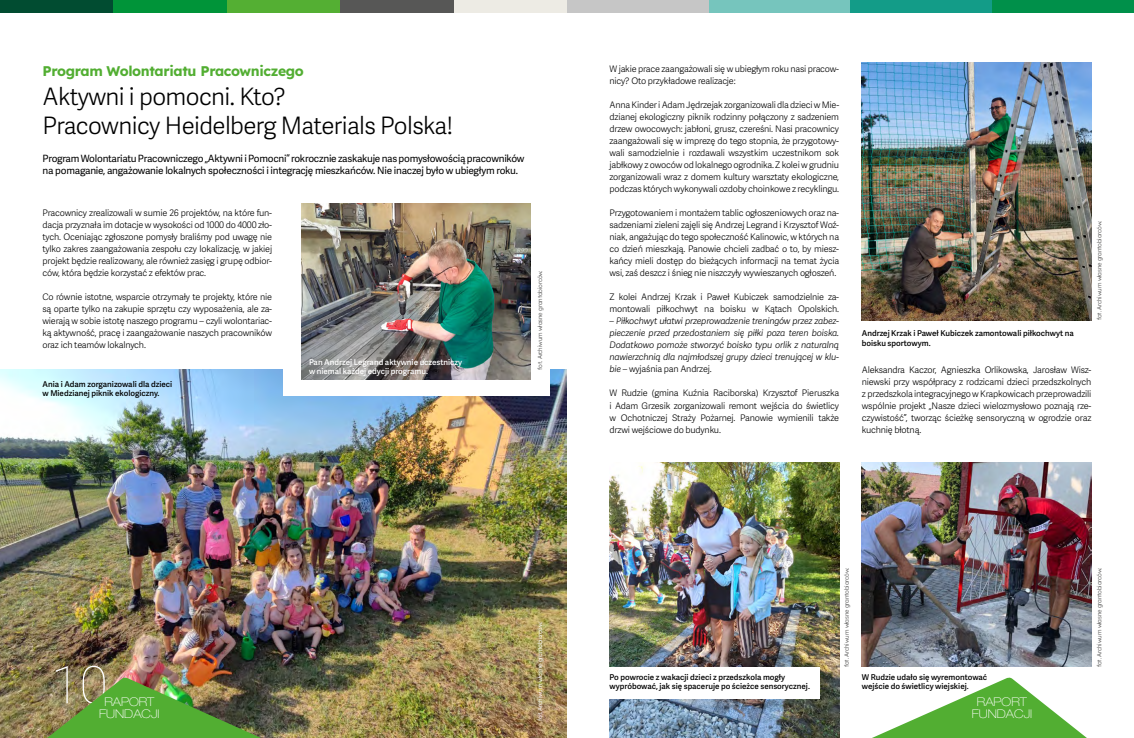
<style>
.page{position:relative;width:1134px;height:738px;background:#fff}
.page>*{position:absolute;margin:0;border:0;box-sizing:border-box;transform-origin:0 0}
.t1{font:100 52px "Roboto";color:#fff}
.t2{font:300 24px/28.8px "Adelle Sans";letter-spacing:-.025em;color:#000}
.t3{font:700 14px "Lexend";letter-spacing:-.025em;color:#52ae32}
.t4{font:100 expanded 12px/12px "Helvetica Neue LT Pro";color:#fff;text-align:center}
.t5{font:10px/12px "Adelle Sans";letter-spacing:-.02em;color:#000}
.t6{font:300 9px/12px "Adelle Sans";letter-spacing:-.02em;color:#000;text-align:justify}
.t7{font:italic 300 9px/12px "Adelle Sans";letter-spacing:-.02em;color:#000;text-align:justify}
.t8{font:600 8px/9.6px "Adelle Sans";color:#000}
.t9{font:600 8px/9.6px "Adelle Sans";color:#fff}
.t10{font:300 6px "Lexend";letter-spacing:-.025em;color:#575756}
.t11{font:300 6px "Lexend";letter-spacing:-.025em;color:#fff}
.s1{font-style:normal}
</style>
<div class="page">
<img style="left:0;top:369px;width:567px;height:368px">
<div style="left:0;top:0;width:113px;height:12px;background:#014c31"></div>
<div style="left:113px;top:0;width:114px;height:12px;background:#009439"></div>
<div style="left:227px;top:0;width:113px;height:12px;background:#54af33"></div>
<div style="left:454px;top:0;width:113px;height:12px;background:#edebe4"></div>
<div style="left:340px;top:0;width:114px;height:12px;background:#575756"></div>
<img style="left:34px;top:676px;width:272px;height:61px">
<svg style="left:839px;top:676px;width:247px;height:61px"></svg>
<div style="left:991px;top:0;width:143px;height:12px;background:#00904a"></div>
<div style="left:850px;top:0;width:141px;height:12px;background:#139c88"></div>
<div style="left:708px;top:0;width:142px;height:12px;background:#76c5bd"></div>
<div style="left:567px;top:0;width:141px;height:12px;background:#c6c6c6"></div>
<div style="left:283px;top:283px;width:266px;height:113px;background:#fff"></div>
<img style="left:301px;top:203px;width:230px;height:176px">
<img style="left:862px;top:62px;width:229px;height:258px">
<img style="left:609px;top:462px;width:230px;height:275px">
<div style="left:603px;top:666px;width:217px;height:32px;background:#fff"></div>
<img style="left:862px;top:462px;width:229px;height:204px">
<h3 class="t3" style="left:43px;top:60px;width:263px">Program Wolontariatu Pracowniczego</h3>
<h2 class="t2" style="left:43px;top:81px;width:412px">Aktywni i pomocni. Kto?<br>Pracownicy Heidelberg Materials Polska!</h2>
<p class="t5" style="left:43px;top:151px;width:483px">Program Wolontariatu Pracowniczego „Aktywni i Pomocni” rokrocznie zaskakuje nas pomysłowością pracowników na pomaganie, angażowanie lokalnych społeczności i integrację mieszkańców. Nie inaczej było w ubiegłym roku.</p>
<p class="t6" style="left:43px;top:207px;width:231px">Pracownicy zrealizowali w sumie 26 projektów, na które fun&shy;dacja przyznała im dotacje w wysokości od 1000 do 4000 zło&shy;tych. Oceniając zgłoszone pomysły braliśmy pod uwagę nie tylko zakres zaangażowania zespołu czy lokalizację, w jakiej projekt będzie realizowany, ale również zasięg i grupę odbior&shy;ców, która będzie korzystać z efektów prac.</p>
<p class="t6" style="left:43px;top:291px;width:231px">Co równie istotne, wsparcie otrzymały te projekty, które nie są oparte tylko na zakupie sprzętu czy wyposażenia, ale za&shy;wierają w sobie istotę naszego programu – czyli wolontariac&shy;ką aktywność, pracę i zaangażowanie naszych pracowników oraz ich teamów lokalnych.</p>
<p class="t8" style="left:43px;top:378px;width:131px">Ania i Adam zorganizowali dla dzieci w Miedzianej piknik ekologiczny.</p>
<p class="t9" style="left:309px;top:356px;width:155px">Pan Andrzej Legrand aktywnie uczestniczy w niemal każdej edycji programu.</p>
<p class="t10" style="left:536px;top:369px;width:101px;rotate:-90deg">fot. Archiwum własne grantobiorców.</p>
<p class="t6" style="left:609px;top:63px;width:231px">W jakie prace zaangażowali się w ubiegłym roku nasi pracow&shy;nicy? Oto przykładowe realizacje:</p>
<p class="t6" style="left:609px;top:99px;width:231px">Anna Kinder i Adam Jędrzejak zorganizowali dla dzieci w Mie&shy;dzianej ekologiczny piknik rodzinny połączony z sadzeniem drzew owocowych: jabłoni, grusz, czereśni. Nasi pracownicy zaangażowali się w imprezę do tego stopnia, że przygotowy&shy;wali samodzielnie i rozdawali wszystkim uczestnikom sok jabłkowy z owoców od lokalnego ogrodnika. Z kolei w grudniu zorganizowali wraz z domem kultury warsztaty ekologiczne, podczas których wykonywali ozdoby choinkowe z recyklingu.</p>
<p class="t6" style="left:609px;top:206px;width:231px">Przygotowaniem i montażem tablic ogłoszeniowych oraz na&shy;sadzeniami zieleni zajęli się Andrzej Legrand i Krzysztof Woź&shy;niak, angażując do tego społeczność Kalinowic, w których na co dzień mieszkają. Panowie chcieli zadbać o to, by miesz&shy;kańcy mieli dostęp do bieżących informacji na temat życia wsi, zaś deszcz i śnieg nie niszczyły wywieszanych ogłoszeń.</p>
<p class="t6" style="left:609px;top:290px;width:231px">Z kolei Andrzej Krzak i Paweł Kubiczek samodzielnie za&shy;montowali piłkochwyt na boisku w Kątach Opolskich.</p>
<p class="t7" style="left:609px;top:314px;width:231px"><span class="s1">–</span> Piłkochwyt ułatwi przeprowadzenie treningów przez zabez&shy;pieczenie przed przedostaniem się piłki poza teren boiska.<br>Dodatkowo pomoże stworzyć boisko typu orlik z naturalną nawierzchnią dla najmłodszej grupy dzieci trenującej w klu&shy;bie <span class="s1">– wyjaśnia pan Andrzej.</span></p>
<p class="t6" style="left:609px;top:386px;width:231px">W Rudzie (gmina Kuźnia Raciborska) Krzysztof Pieruszka i Adam Grzesik zorganizowali remont wejścia do świetlicy w Ochotniczej Straży Pożarnej. Panowie wymienili także drzwi wejściowe do budynku.</p>
<p class="t8" style="left:862px;top:328px;width:214px">Andrzej Krzak i Paweł Kubiczek zamontowali piłkochwyt na boisku sportowym.</p>
<p class="t10" style="left:1095px;top:320px;width:101px;rotate:-90deg">fot. Archiwum własne grantobiorców.</p>
<p class="t6" style="left:862px;top:363px;width:231px">Aleksandra Kaczor, Agnieszka Orlikowska, Jarosław Wisz&shy;niewski przy współpracy z rodzicami dzieci przedszkolnych z przedszkola integracyjnego w Krapkowicach przeprowadzili wspólnie projekt „Nasze dzieci wielozmysłowo poznają rze&shy;czywistość”, tworząc ścieżkę sensoryczną w ogrodzie oraz kuchnię błotną.</p>
<p class="t10" style="left:842px;top:666px;width:101px;rotate:-90deg">fot. Archiwum własne grantobiorców.</p>
<p class="t10" style="left:1095px;top:666px;width:101px;rotate:-90deg">fot. Archiwum własne grantobiorców.</p>
<p class="t11" style="left:536px;top:720px;width:101px;rotate:-90deg">fot. Archiwum własne grantobiorców.</p>
<h1 class="t1" style="left:51px;top:647px;width:58px">10</h1>
<p class="t8" style="left:609px;top:671px;width:202px">Po powrocie z wakacji dzieci z przedszkola mogły wypróbować, jak się spaceruje po ścieżce sensorycznej.</p>
<p class="t8" style="left:862px;top:671px;width:127px">W Rudzie udało się wyremontować wejście do świetlicy wiejskiej.</p>
<h3 class="t4" style="left:99px;top:694px;width:62px">RAPORT<br>FUNDACJI</h3>
<h3 class="t4" style="left:972px;top:694px;width:62px">RAPORT<br>FUNDACJI</h3>
</div>
